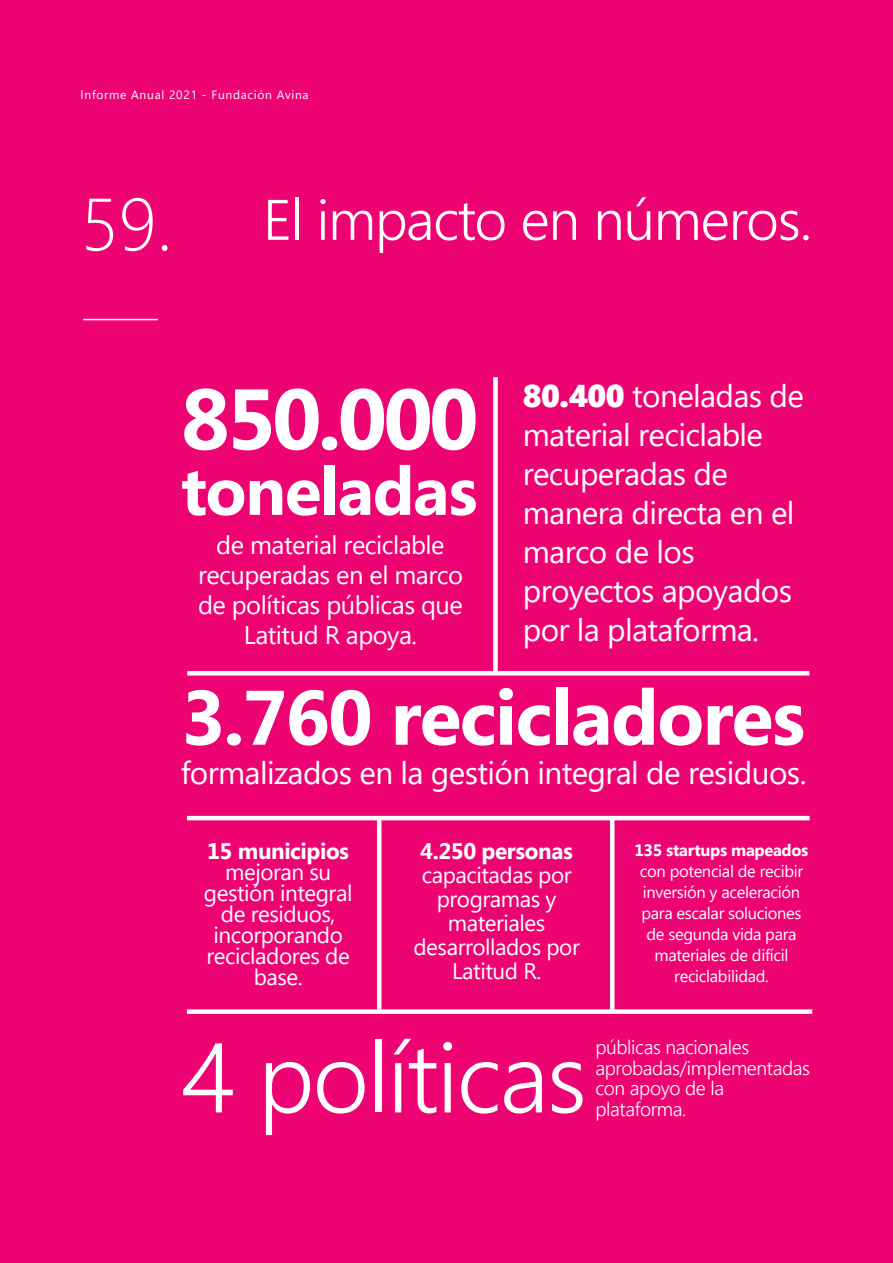
<style>
.page{position:relative;width:893px;height:1263px;background:#ed0372}
.page>*{position:absolute;margin:0;border:0;box-sizing:border-box;transform-origin:0 0}
.t1{font:300 98.55px "Segoe UI";letter-spacing:-.02em;color:#fff}
.t2{font:700 85.5px "Segoe UI";letter-spacing:-.04em;color:#fff}
.t3{font:700 76.95px "Segoe UI";letter-spacing:-.02em;color:#fff}
.t4{font:300 73.65px "Segoe UI";color:#fff}
.t5{font:700 67.5px "Segoe UI";letter-spacing:-.02em;color:#fff}
.t6{font:300 57px "Segoe UI";letter-spacing:-.02em;color:#fff}
.t7{font:31.5px/39px "Segoe UI";letter-spacing:-.02em;color:#fff}
.t8{font:25.5px/30px "Segoe UI";letter-spacing:-.02em;color:#fff;text-align:center}
.t9{font:22.5px/21px "Segoe UI";letter-spacing:-.02em;color:#fff;text-align:center}
.t10{font:700 22.5px "Segoe UI";letter-spacing:-.02em;color:#fff}
.t11{font:300 19.5px/20.7px "Segoe UI";letter-spacing:-.02em;color:#fff}
.t12{font:16.5px/21px "Segoe UI";letter-spacing:-.02em;color:#fff;text-align:center}
.t13{font:700 16.5px "Segoe UI";letter-spacing:-.02em;color:#fff}
.t14{font:12px "Segoe UI";letter-spacing:.06em;color:#fff}
.s1{font-family:"Segoe UI Black"}
</style>
<div class="page">
<hr style="left:83px;top:319px;width:75px;height:1px;background:#fff">
<div style="left:493px;top:377px;width:5px;height:296px;background:#fff"></div>
<hr style="left:377px;top:818px;width:4px;height:194px;background:#fff">
<hr style="left:610px;top:818px;width:4px;height:194px;background:#fff">
<svg style="left:187px;top:671px;width:622px;height:4px;background:#fefbfc"></svg>
<hr style="left:187px;top:816px;width:623px;height:4px;background:#fff">
<div style="left:187px;top:1009px;width:625px;height:5px;background:#fff"></div>
<p class="t14" style="left:81px;top:84px;width:230px">Informe Anual 2021 - Fundación Avina</p>
<h3 class="t4" style="left:81px;top:155px;width:94px">59.</h3>
<h3 class="t6" style="left:263px;top:166px;width:551px">El impacto en números.</h3>
<p class="t7" style="left:523px;top:373px;width:283px"><span class="s1">80.400</span> toneladas de material reciclable recuperadas de manera directa en el marco de los proyectos apoyados por la plataforma.</p>
<h2 class="t2" style="left:181px;top:358px;width:299px">850.000</h2>
<h3 class="t5" style="left:181px;top:443px;width:299px">toneladas</h3>
<p class="t8" style="left:198px;top:527px;width:266px">de material reciclable recuperadas en el marco de políticas públicas que<br>Latitud R apoya.</p>
<h3 class="t3" style="left:181px;top:662px;width:626px">3.760 recicladores</h3>
<p class="t7" style="left:181px;top:750px;width:627px">formalizados en la gestión integral de residuos.</p>
<p class="t10" style="left:207px;top:834px;width:144px">15 municipios</p>
<p class="t9" style="left:204px;top:859px;width:150px">mejoran su gestión integral de residuos, incorporando recicladores de base.</p>
<p class="t10" style="left:420px;top:834px;width:154px">4.250 personas</p>
<p class="t9" style="left:413px;top:860px;width:168px;line-height:24px">capacitadas por programas y materiales desarrollados por<br>Latitud R.</p>
<p class="t13" style="left:634px;top:838px;width:176px">135 startups mapeados</p>
<p class="t12" style="left:640px;top:859px;width:165px">con potencial de recibir inversión y aceleración para escalar soluciones de segunda vida para materiales de difícil reciclabilidad.</p>
<h1 class="t1" style="left:181px;top:984px;width:408px">4 políticas</h1>
<p class="t11" style="left:595px;top:1035px;width:216px">públicas nacionales aprobadas/implementadas con apoyo de la plataforma.</p>
</div>
